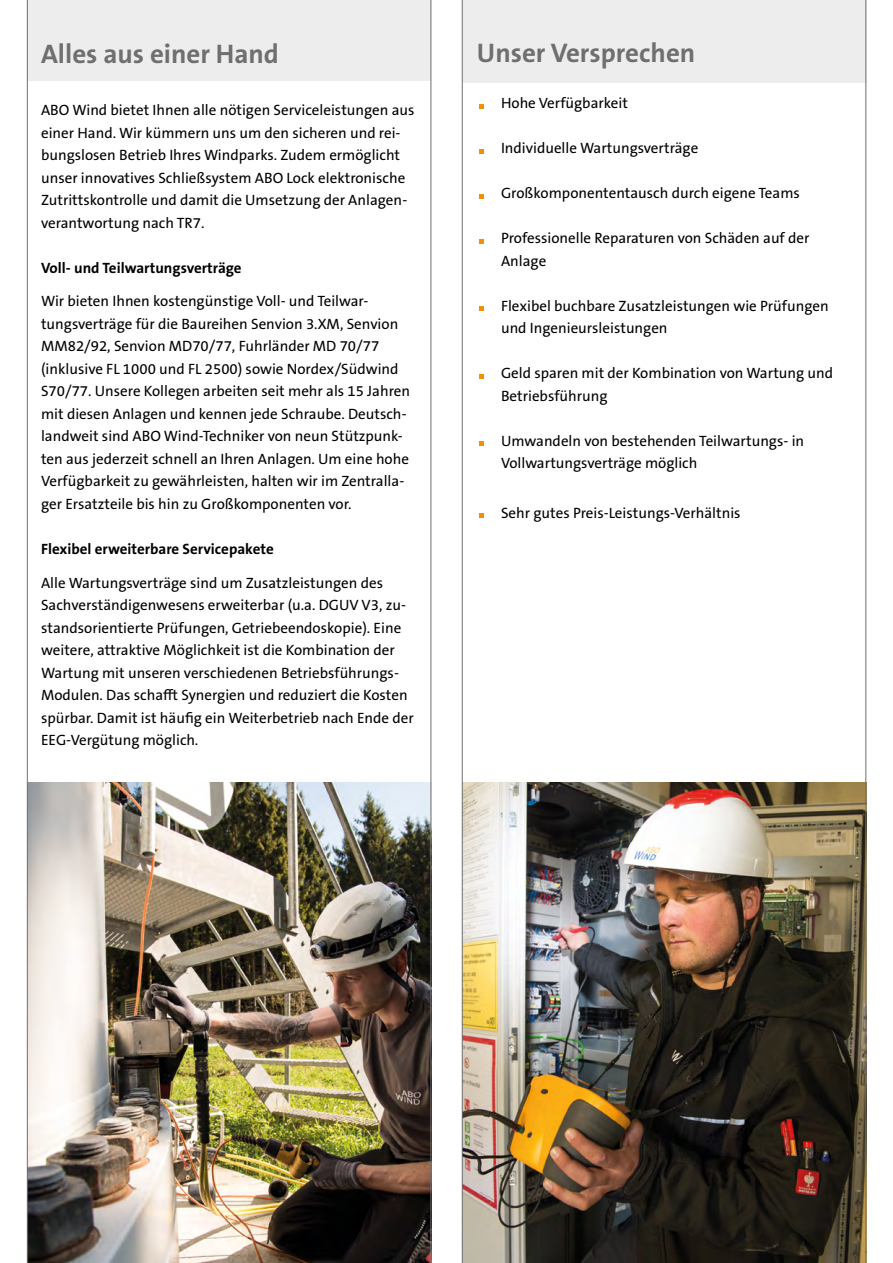
<style>
.page{position:relative;width:893px;height:1263px;background:#fff}
.page>*{position:absolute;margin:0;border:0;box-sizing:border-box;transform-origin:0 0}
.t1{font:700 27px "The Sans B W7";color:#706f6f}
.t2{font:15px/22.5px "The Sans B W5 Plain";color:#000}
.t3{font:700 15px "The Sans B W7";color:#000}
</style>
<div class="page">
<img style="left:462px;top:0;width:404px;height:1263px">
<img style="left:27px;top:0;width:404px;height:1263px">
<svg style="left:480px;top:104px;width:4px;height:4px"></svg>
<svg style="left:480px;top:149px;width:4px;height:4px"></svg>
<svg style="left:480px;top:194px;width:4px;height:4px"></svg>
<svg style="left:480px;top:239px;width:4px;height:4px"></svg>
<svg style="left:480px;top:306px;width:4px;height:5px"></svg>
<svg style="left:480px;top:374px;width:4px;height:4px"></svg>
<svg style="left:480px;top:441px;width:4px;height:5px"></svg>
<svg style="left:480px;top:513px;width:4px;height:5px"></svg>
<h1 class="t1" style="left:41px;top:36px;width:239px">Alles aus einer Hand</h1>
<p class="t2" style="left:41px;top:99px;width:375px">ABO Wind bietet Ihnen alle nötigen Serviceleistungen aus einer Hand. Wir kümmern uns um den sicheren und rei&shy;bungslosen Betrieb Ihres Windparks. Zudem ermöglicht unser innovatives Schließsystem ABO Lock elektronische Zutrittskontrolle und damit die Umsetzung der Anlagen&shy;verantwortung nach TR7.</p>
<p class="t3" style="left:41px;top:258px;width:202px">Voll- und Teilwartungsverträge</p>
<p class="t2" style="left:41px;top:290px;width:370px">Wir bieten Ihnen kostengünstige Voll- und Teilwar&shy;tungsverträge für die Baureihen Senvion 3.XM, Senvion MM82/92, Senvion MD70/77, Fuhrländer MD 70/77 (inklusive FL 1000 und FL 2500) sowie Nordex/Südwind S70/77. Unsere Kollegen arbeiten seit mehr als 15 Jahren mit diesen Anlagen und kennen jede Schraube. Deutsch&shy;landweit sind ABO Wind-Techniker von neun Stützpunk&shy;ten aus jederzeit schnell an Ihren Anlagen. Um eine hohe Verfügbarkeit zu gewährleisten, halten wir im Zentralla&shy;ger Ersatzteile bis hin zu Großkomponenten vor.</p>
<p class="t3" style="left:41px;top:539px;width:234px">Flexibel erweiterbare Servicepakete</p>
<p class="t2" style="left:41px;top:571px;width:374px">Alle Wartungsverträge sind um Zusatzleistungen des Sachverständigenwesens erweiterbar (u.a. DGUV V3, zu&shy;standsorientierte Prüfungen, Getriebeendoskopie). Eine weitere, attraktive Möglichkeit ist die Kombination der Wartung mit unseren verschiedenen Betriebsführungs-Modulen. Das schafft Synergien und reduziert die Kosten spürbar. Damit ist häufig ein Weiterbetrieb nach Ende der EEG-Vergütung möglich.</p>
<h1 class="t1" style="left:477px;top:36px;width:220px">Unser Versprechen</h1>
<p class="t2" style="left:501px;top:92px;width:128px">Hohe Verfügbarkeit</p>
<p class="t2" style="left:501px;top:137px;width:199px">Individuelle Wartungsverträge</p>
<p class="t2" style="left:501px;top:182px;width:300px">Großkomponententausch durch eigene Teams</p>
<p class="t2" style="left:501px;top:227px;width:310px">Professionelle Reparaturen von Schäden auf der<br>Anlage</p>
<p class="t2" style="left:501px;top:295px;width:329px">Flexibel buchbare Zusatzleistungen wie Prüfungen und Ingenieursleistungen</p>
<p class="t2" style="left:501px;top:362px;width:334px">Geld sparen mit der Kombination von Wartung und<br>Betriebsführung</p>
<p class="t2" style="left:501px;top:430px;width:305px">Umwandeln von bestehenden Teilwartungs- in<br>Vollwartungsverträge möglich</p>
<p class="t2" style="left:501px;top:502px;width:241px">Sehr gutes Preis-Leistungs-Verhältnis</p>
</div>
